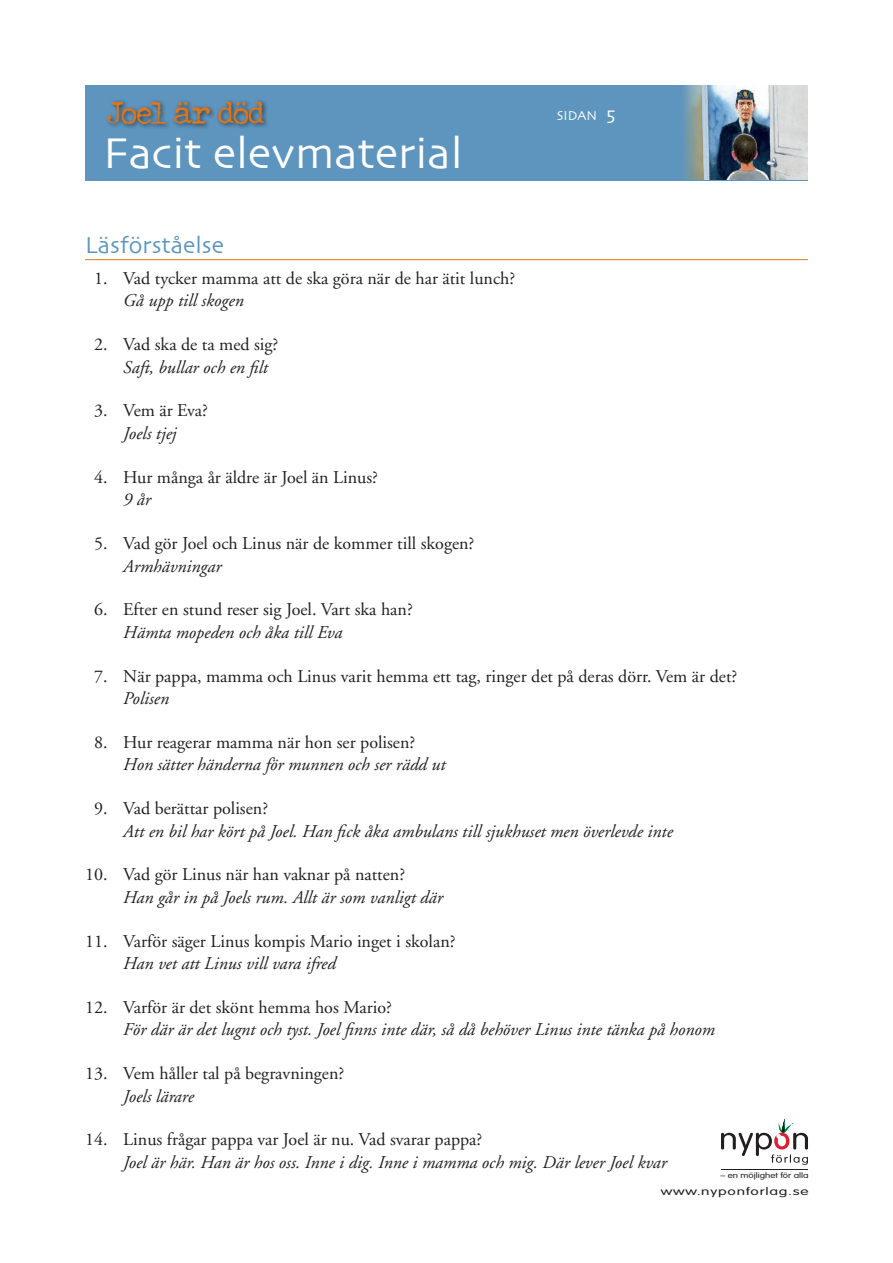
<style>
.page{position:relative;width:893px;height:1263px;background:#fff}
.page>*{position:absolute;margin:0;border:0;box-sizing:border-box;transform-origin:0 0}
.t1{font:45px "Skia";color:#fff}
.t2{font:28.95px "John Doe";letter-spacing:-.015em;color:#de761b}
.t3{font:24px "Skia";color:#5d95bf}
.t4{font:18px "Adobe Garamond";color:#231f20}
.t5{font:italic 18px "Adobe Garamond";color:#231f20}
.t6{font:13.5px "Skia";color:#fff}
.t7{font:300 10.5px "VAG Rounded";letter-spacing:.05em;color:#231f20;scale:1.48 1}
.t8{font:300 7.65px "VAG Rounded";letter-spacing:-.005em;color:#231f20;scale:1.28 1}
.s1{font-size:19.5px}
</style>
<div class="page">
<div style="left:85px;top:85px;width:723px;height:95px;background:#5d95bf"></div>
<img style="left:684px;top:85px;width:124px;height:95px">
<svg style="left:721px;top:1118px;width:87px;height:47px"></svg>
<hr style="left:721px;top:1170px;width:87px;height:1px;background:#231f20">
<div style="left:105px;top:98px;width:165px;height:32px;background:#231f20;opacity:.75"></div>
<hr style="left:85px;top:259px;width:723px;height:1px;background:#de761b">
<h2 class="t2" style="left:108px;top:92px;width:158px">Joel är död</h2>
<h1 class="t1" style="left:103px;top:126px;width:361px">Facit elevmaterial</h1>
<p class="t6" style="left:557px;top:107px;width:60px">sidan <span class="s1">5</span></p>
<h3 class="t3" style="left:85px;top:231px;width:140px">Läsförståelse</h3>
<p class="t4" style="left:94px;top:269px;width:423px">1. Vad tycker mamma att de ska göra när de har ätit lunch?</p>
<p class="t5" style="left:123px;top:291px;width:122px">Gå upp till skogen</p>
<p class="t4" style="left:94px;top:335px;width:186px">2. Vad ska de ta med sig?</p>
<p class="t5" style="left:123px;top:357px;width:146px">Saft, bullar och en filt</p>
<p class="t4" style="left:94px;top:401px;width:115px">3. Vem är Eva?</p>
<p class="t5" style="left:123px;top:424px;width:55px">Joels tjej</p>
<p class="t4" style="left:94px;top:467px;width:285px">4. Hur många år äldre är Joel än Linus?</p>
<p class="t5" style="left:123px;top:490px;width:29px">9 år</p>
<p class="t4" style="left:94px;top:534px;width:382px">5. Vad gör Joel och Linus när de kommer till skogen?</p>
<p class="t5" style="left:123px;top:556px;width:100px">Armhävningar</p>
<p class="t4" style="left:94px;top:600px;width:320px">6. Efter en stund reser sig Joel. Vart ska han?</p>
<p class="t5" style="left:123px;top:622px;width:221px">Hämta mopeden och åka till Eva</p>
<p class="t4" style="left:94px;top:666px;width:645px">7. När pappa, mamma och Linus varit hemma ett tag, ringer det på deras dörr. Vem är det?</p>
<p class="t5" style="left:123px;top:689px;width:47px">Polisen</p>
<p class="t4" style="left:94px;top:732px;width:323px">8. Hur reagerar mamma när hon ser polisen?</p>
<p class="t5" style="left:123px;top:755px;width:324px">Hon sätter händerna för munnen och ser rädd ut</p>
<p class="t4" style="left:94px;top:799px;width:176px">9. Vad berättar polisen?</p>
<p class="t5" style="left:123px;top:821px;width:551px">Att en bil har kört på Joel. Han fick åka ambulans till sjukhuset men överlevde inte</p>
<p class="t4" style="left:85px;top:865px;width:322px">10. Vad gör Linus när han vaknar på natten?</p>
<p class="t5" style="left:123px;top:887px;width:321px">Han går in på Joels rum. Allt är som vanligt där</p>
<p class="t4" style="left:85px;top:931px;width:372px">11. Varför säger Linus kompis Mario inget i skolan?</p>
<p class="t5" style="left:123px;top:954px;width:214px">Han vet att Linus vill vara ifred</p>
<p class="t4" style="left:85px;top:997px;width:308px">12. Varför är det skönt hemma hos Mario?</p>
<p class="t5" style="left:123px;top:1020px;width:593px">För där är det lugnt och tyst. Joel finns inte där, så då behöver Linus inte tänka på honom</p>
<p class="t4" style="left:85px;top:1064px;width:261px">13. Vem håller tal på begravningen?</p>
<p class="t5" style="left:123px;top:1086px;width:72px">Joels lärare</p>
<p class="t4" style="left:85px;top:1130px;width:399px">14. Linus frågar pappa var Joel är nu. Vad svarar pappa?</p>
<p class="t5" style="left:123px;top:1152px;width:545px">Joel är här. Han är hos oss. Inne i dig. Inne i mamma och mig. Där lever Joel kvar</p>
<p class="t8" style="left:720px;top:1170px;width:70px">– en möjlighet för alla</p>
<p class="t7" style="left:661px;top:1185px;width:101px">www.nyponforlag.se</p>
</div>
